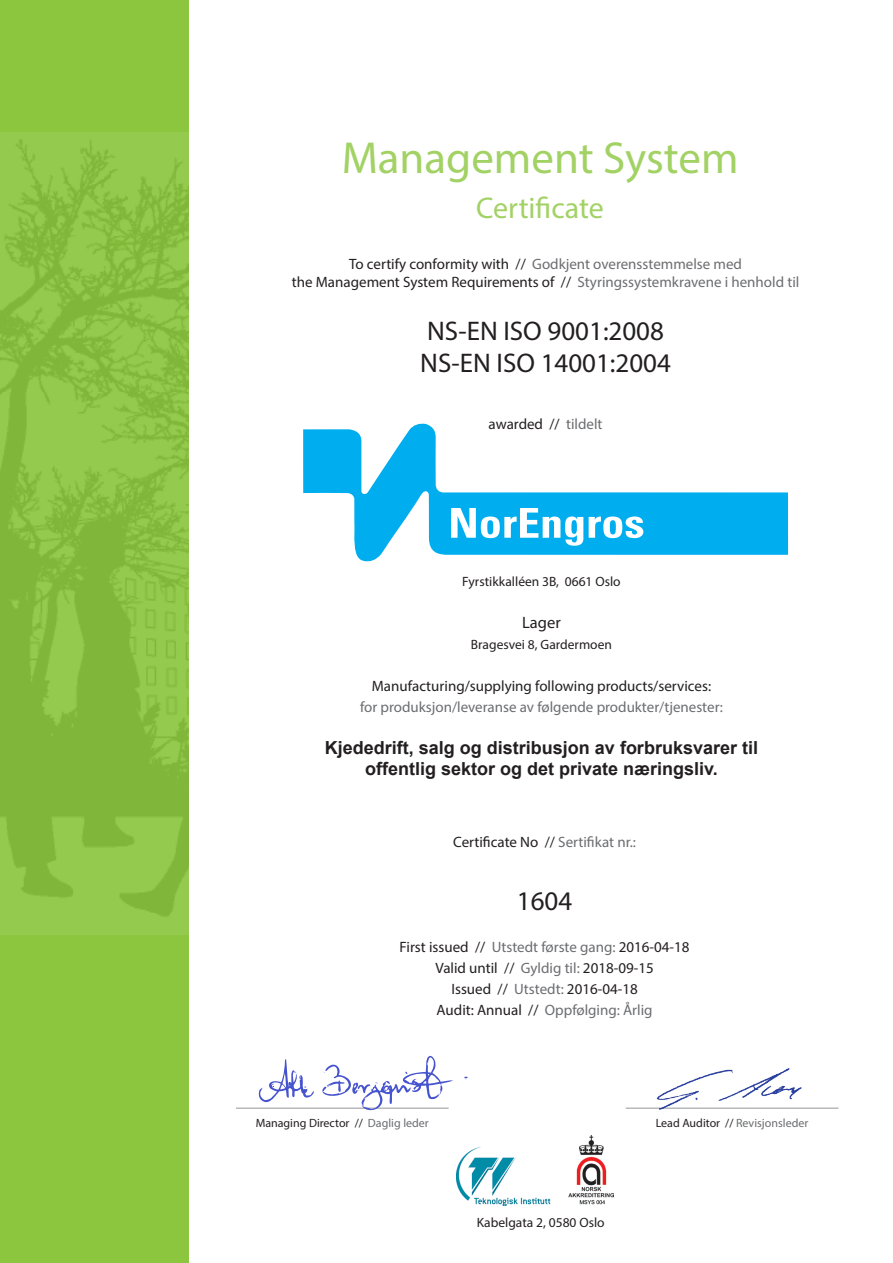
<style>
.page{position:relative;width:893px;height:1263px;background:#fff}
.page>*{position:absolute;margin:0;border:0;box-sizing:border-box;transform-origin:0 0}
.t1{font:45px "Myriad Pro";color:#8bc63e}
.t2{font:30px "Myriad Pro";color:#8bc63e}
.t3{font:27px "Myriad Pro";color:#231f20}
.t4{font:700 18px "Arial";color:#231f20}
.t5{font:16.5px "Myriad Pro";color:#231f20}
.t6{font:15px "Myriad Pro";color:#231f20}
.t7{font:15px "Myriad Pro";color:#6c6d70}
.t8{font:13.5px "Myriad Pro";color:#231f20}
.t9{font:12px "Myriad Pro";color:#231f20}
.t10{font:12px "Myriad Pro";color:#6c6d70}
.s1{color:#231f20}
.s2{color:#6c6d70}
</style>
<div class="page">
<div style="left:0;top:0;width:188px;height:1263px;background:#8bc63e"></div>
<hr style="left:236px;top:1108px;width:213px;height:1px;background:#939598">
<hr style="left:626px;top:1108px;width:212px;height:1px;background:#939598">
<img style="left:457px;top:1135px;width:156px;height:70px">
<img style="left:0;top:133px;width:188px;height:802px">
<svg style="left:258px;top:1059px;width:56px;height:44px"></svg>
<svg style="left:322px;top:1056px;width:131px;height:55px"></svg>
<img style="left:655px;top:1068px;width:151px;height:42px">
<svg style="left:303px;top:424px;width:485px;height:137px"></svg>
<svg style="left:451px;top:508px;width:132px;height:38px"></svg>
<svg style="left:589px;top:516px;width:54px;height:22px"></svg>
<h1 class="t1" style="left:341px;top:131px;width:399px">Management System</h1>
<h2 class="t2" style="left:476px;top:190px;width:129px">Certificate</h2>
<p class="t7" style="left:349px;top:254px;width:394px"><span class="s1">To certify conformity with //</span> Godkjent overensstemmelse med</p>
<p class="t6" style="left:292px;top:272px;width:509px">the Management System Requirements of // <span class="s2">Styringssystemkravene i henhold til</span></p>
<p class="t3" style="left:427px;top:314px;width:238px">NS-EN ISO 9001:2008</p>
<p class="t3" style="left:420px;top:347px;width:252px">NS-EN ISO 14001:2004</p>
<p class="t6" style="left:489px;top:415px;width:116px">awarded // <span class="s2">tildelt</span></p>
<p class="t8" style="left:462px;top:573px;width:160px">Fyrstikkalléen 3B, 0661 Oslo</p>
<p class="t5" style="left:522px;top:613px;width:40px">Lager</p>
<p class="t8" style="left:471px;top:636px;width:142px">Bragesvei 8, Gardermoen</p>
<p class="t6" style="left:372px;top:677px;width:341px">Manufacturing/supplying following products/services:</p>
<p class="t7" style="left:360px;top:698px;width:364px">for produksjon/leveranse av følgende produkter/tjenester:</p>
<p class="t4" style="left:325px;top:735px;width:435px">Kjededrift, salg og distribusjon av forbruksvarer til</p>
<p class="t4" style="left:365px;top:756px;width:354px">offentlig sektor og det private næringsliv.</p>
<p class="t6" style="left:453px;top:832px;width:184px">Certificate No // <span class="s2">Sertifikat nr.:</span></p>
<p class="t3" style="left:517px;top:884px;width:57px">1604</p>
<p class="t6" style="left:400px;top:937px;width:291px">First issued // <span class="s2">Utstedt første gang:</span> 2016-04-18</p>
<p class="t6" style="left:435px;top:958px;width:220px">Valid until // <span class="s2">Gyldig til:</span> 2018-09-15</p>
<p class="t6" style="left:451px;top:979px;width:188px">Issued // <span class="s2">Utstedt:</span> 2016-04-18</p>
<p class="t7" style="left:437px;top:1000px;width:218px"><span class="s1">Audit: Annual //</span> Oppfølging: Årlig</p>
<p class="t9" style="left:256px;top:1115px;width:175px">Managing Director // <span class="s2">Daglig leder</span></p>
<p class="t10" style="left:656px;top:1115px;width:154px"><span class="s1">Lead Auditor //</span> Revisjonsleder</p>
<p class="t8" style="left:477px;top:1214px;width:129px">Kabelgata 2, 0580 Oslo</p>
</div>
